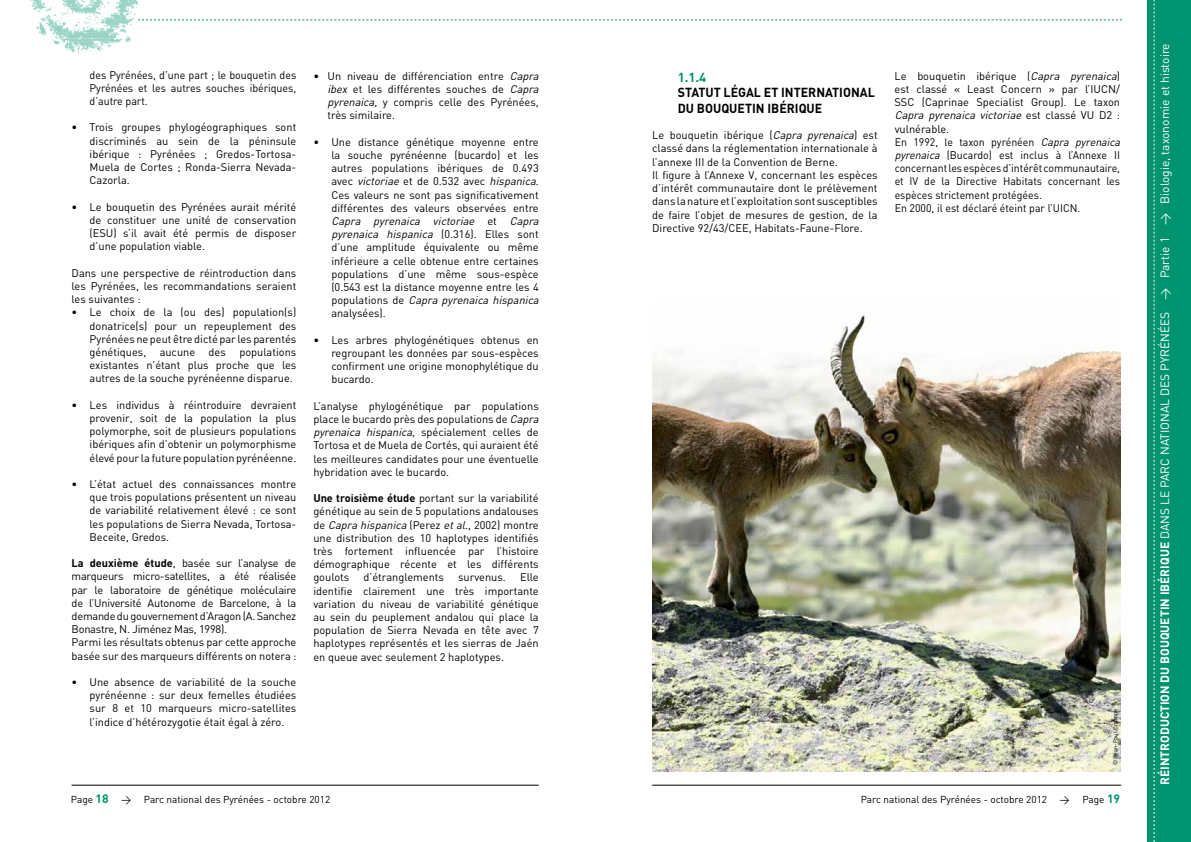
<style>
.page{position:relative;width:1191px;height:842px;background:#fff}
.page>*{position:absolute;margin:0;border:0;box-sizing:border-box;transform-origin:0 0}
.t1{font:700 13px/15.6px "DIN";letter-spacing:.045em;color:#000;scale:.95 1}
.t2{font:700 13px "DIN";color:#009370}
.t3{font:12px "DIN";color:#fff}
.t4{font:11px/13.2px "DIN";color:#000;text-align:justify}
.t5{font:11px/13.2px "DIN";letter-spacing:-.02em;color:#000}
.t6{font:11px "DIN";color:#000;scale:.96 1}
.t7{font:10px "DIN";color:#000}
.t8{font:6px "DIN";color:#000}
.s1{font-weight:700}
.s2{font-style:italic}
.s3{font-weight:700;font-size:12px;color:#009370}
</style>
<div class="page">
<div style="left:1148px;top:0;width:43px;height:842px;background:#009370"></div>
<svg style="left:1153px;top:0;width:1px;height:842px"></svg>
<hr style="left:652px;top:785px;width:469px;height:1px;background:#000">
<svg style="left:30px;top:0;width:1092px;height:54px"></svg>
<hr style="left:72px;top:785px;width:467px;height:1px;background:#000">
<img style="left:652px;top:315px;width:468px;height:456px">
<p class="t4" style="left:90px;top:68px;width:208px">des Pyrénées, d’une part ; le bouquetin des Pyrénées et les autres souches ibériques, d’autre part.</p>
<p class="t4" style="left:90px;top:121px;width:208px;text-indent:-18px">• Trois groupes phylogéographiques sont discriminés au sein de la péninsule ibérique : Pyrénées ; Gredos-Tortosa-M uela de Cortes ; Ronda-Sierra Nevada-Cazorla.</p>
<p class="t4" style="left:90px;top:200px;width:208px;text-indent:-18px">• Le bouquetin des Pyrénées aurait mérité de constituer une unité de conservation (ESU</p>
<p class="t4" style="left:90px;top:226px;width:208px;text-indent:24px">) s’il avait été permis de disposer d’une population viable.</p>
<p class="t4" style="left:72px;top:266px;width:226px">Dans une perspective de réintroduction dans les Pyrénées, les recommandations seraient les suivantes :</p>
<p class="t4" style="left:90px;top:306px;width:208px;text-indent:-18px">• Le choix de la (ou des) population(s) donatrice(s) pour un repeuplement des Pyrénées ne peut être dicté par les parentés génétiques, aucune des populations existantes n’étant plus proche que les autres de la souche pyrénéenne disparue.</p>
<p class="t4" style="left:90px;top:398px;width:208px;text-indent:-18px">• Les individus à réintroduire devraient provenir, soit de la population la plus polymorphe, soit de plusieurs populations ibériques afin d’obtenir un polymorphisme élevé pour la future population pyrénéenne.</p>
<p class="t4" style="left:90px;top:477px;width:208px;text-indent:-18px">• L’état actuel des connaissances montre que trois populations présentent un niveau de variabilité relativement élevé : ce sont les populations de Sierra Nevada, Tortosa-Beceite, Gredos.</p>
<p class="t5" style="left:72px;top:556px;width:226px"><span class="s1">LA DEUXIÈME ÉTUDE</span>, basée sur l’analyse de marqueurs micro-satellites, a été réalisée par le laboratoire de génétique moléculaire de l’U niversité Autonome de Barcelone, à la demande du gouvernement d’Aragon (A. Sanchez Bonastre, N . Jiménez Mas, 1998).<br>Parmi les résultats obtenus par cette approche basée sur des marqueurs différents on notera :</p>
<p class="t4" style="left:90px;top:675px;width:208px;text-indent:-18px">• U ne absence de variabilité de la souche pyrénéenne : sur deux femelles étudiées sur 8 et 10 marqueurs micro-satellites l’indice d’hétérozygotie était égal à zéro.</p>
<p class="t4" style="left:327px;top:69px;width:216px;text-align:left;text-indent:-14px">• U n niveau de différenciation entre <span class="s2">Capra ibex</span> et les différentes souches de <span class="s2">Capra pyrenaica</span>, y compris celle des Pyrénées, très similaire.</p>
<p class="t4" style="left:331px;top:135px;width:212px;text-align:left;text-indent:-18px">• U ne distance génétique moyenne entre la souche pyrénéenne (bucardo) et les autres populations ibériques de 0.493 a ve c <span class="s2">victoriae</span> e t d e 0 . 5 3 2 a ve c <span class="s2">hispanica</span>.<br>Ces valeurs ne sont pas significativement différentes des valeurs observées entre <span class="s2">Capra pyrenaica victoriae</span> e t <span class="s2">Capra pyrenaica hispanica</span> ( 0 . 3 1 6 ) . E l le s s o n t d’une amplitude équivalente ou même inférieure a celle obtenue entre certaines populations d’une même sous-espèce (0.543 est la distance moyenne entre les 4 p o p u l a t i o n s d e <span class="s2">Capra pyrenaica hispanica </span>analysées).</p>
<p class="t4" style="left:331px;top:333px;width:209px;text-indent:-18px">• Les arbres phylogénétiques obtenus en regroupant les données par sous-espèces confirment une origine monophylétique du bucardo.</p>
<p class="t4" style="left:313px;top:399px;width:230px;text-align:left">L’analyse phylogénétique par populations place le bucardo près des populations de <span class="s2">Capra pyrenaica hispanica</span>, spécialement celles de Tortosa et de M uela de Cortés, qui auraient été les meilleures candidates pour une éventuelle hybridation avec le bucardo.</p>
<p class="t4" style="left:313px;top:491px;width:227px"><span class="s1">UNE TROISIÈME ÉTUDE</span> portant sur la variabilité génétique au sein de 5 populations andalouses de <span class="s2">Capra hispanica</span> (Perez <span class="s2">etal</span>., 2002) montre une distribution des 10 haplotypes identifiés très fortement influencée par l’histoire démographique récente et les différents goulots</p>
<p class="t4" style="left:363px;top:571px;width:82px">d’étranglements</p>
<p class="t4" style="left:458px;top:571px;width:49px">survenus.</p>
<p class="t4" style="left:313px;top:571px;width:227px;text-indent:207px">Elle identifie clairement une très importante variation du niveau de variabilité génétique au sein du peuplement andalou qui place la population de Sierra Nevada en tête avec 7 haplotypes représentés et les sierras de Jaén en queue avec seulement 2 haplotypes.</p>
<p class="t2" style="left:677px;top:68px;width:30px">1.1.4</p>
<p class="t1" style="left:677px;top:84px;width:73px">STATUT LÉGAL</p>
<p class="t1" style="left:677px;top:84px;width:201px;text-indent:86px">ET INTERNATIONAL<br>DU BOUQUETIN IBÉRIQUE</p>
<p class="t4" style="left:652px;top:128px;width:227px;text-align:left">Le bouquetin ibérique (<span class="s2">Capra pyrenaica</span>) est classé dans la réglementation internationale à l’annexe III de la Convention de Berne.<br>I l figure à l’Annexe V, concernant les espèces d’intérêt communautaire dont le prélèvement dans la nature et l’exploitation sont susceptibles de faire l’objet de mesures de gestion, de la D irective 92/43/CEE</p>
<p class="t4" style="left:748px;top:221px;width:115px">, Habitats-Faune-Flore.</p>
<p class="t4" style="left:894px;top:69px;width:227px">Le bouquetin ibérique (<span class="s2">Capra pyrenaica</span>) est classé « Least Concern » par l’IUCN</p>
<p class="t4" style="left:1116px;top:82px;width:5px">/</p>
<p class="t4" style="left:894px;top:95px;width:230px;text-align:left;text-indent:27px">(Caprinae Specialist Group). Le taxon <span class="s2">Capra pyrenaica victoriae</span> e s t c l a s s é V U D 2 : vulnérable.<br>E n 1992, le taxon pyrénéen <span class="s2">Capra pyrenaica pyrenaica</span> (Bucardo) est inclus à l’Annexe II concernant les espèces d’intérêt communautaire, et IV de la D irective Habitats concernant les espèces strictement protégées.<br>En 2000, il est déclaré éteint par l’UICN</p>
<p class="t6" style="left:1077px;top:201px;width:4px">.</p>
<p class="t4" style="left:894px;top:95px;width:8px">SSC</p>
<p class="t8" style="left:1111px;top:765px;width:58px;rotate:-90deg">© Jean-Paul Crampe</p>
<p class="t7" style="left:71px;top:793px;width:261px">Page <span class="s3">18</span> &gt; Parc national des Pyrénées - octobre 2012</p>
<p class="t7" style="left:860px;top:793px;width:261px">Parc national des Pyrénées - octobre 2012 &gt; Page <span class="s3">19</span></p>
<p class="t3" style="left:1157px;top:785px;width:743px;rotate:-90deg"><span class="s1">RÉINTRODUCTION DU BOUQUETIN IBÉRIQUE</span> dans le Parc national des Pyrénées &gt; Partie 1 &gt; Biologie, taxonomie et histoire</p>
</div>
